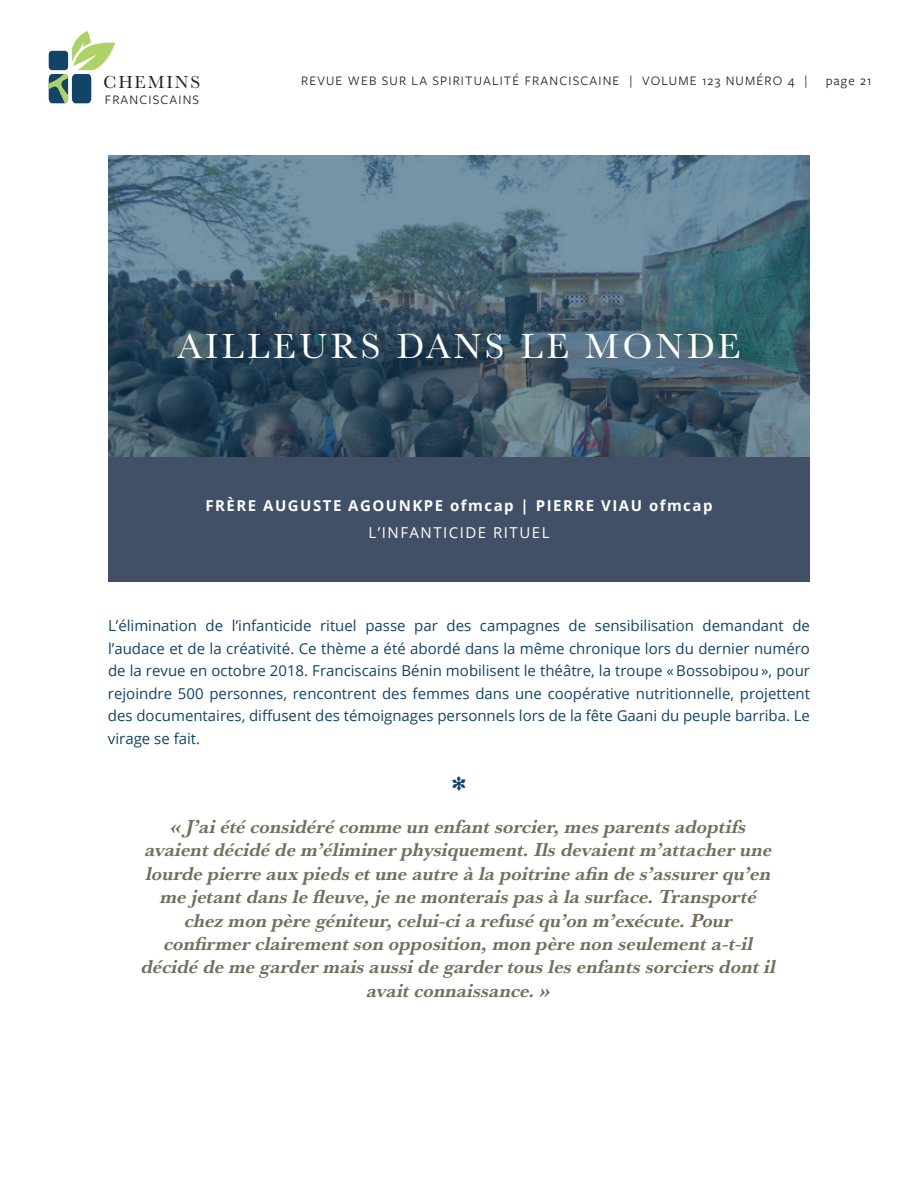
<style>
.page{position:relative;width:918px;height:1188px;background:#fff}
.page>*{position:absolute;margin:0;border:0;box-sizing:border-box;transform-origin:0 0}
.t1{font:36px "Baskerville URW";letter-spacing:.1em;color:#fff}
.t2{font:italic 700 19.5px/23.4px "Baskerville URW";color:#736f5d;text-align:center}
.t3{font:18px "Baskerville URW";letter-spacing:.1em;color:#231f20}
.t4{font:15px/22.5px "Open Sans";color:#146;text-align:justify}
.t5{font:700 15px "Open Sans";letter-spacing:.1em;color:#fff}
.t6{font:15px "Open Sans";letter-spacing:.1em;color:#fff}
.t7{font:13.5px "Freight Sans Pro";letter-spacing:.085em;color:#231f20}
</style>
<div class="page">
<svg style="left:49px;top:31px;width:66px;height:72px"></svg>
<div style="left:108px;top:457px;width:702px;height:124px;background:#415066"></div>
<svg style="left:108px;top:155px;width:702px;height:302px;background:#4a6677"></svg>
<p class="t3" style="left:104px;top:70px;width:98px">CHEMINS</p>
<p class="t7" style="left:105px;top:90px;width:96px">FRANCISCAINS</p>
<p class="t7" style="left:301px;top:72px;width:508px">REVUE WEB SUR LA SPIRITUALITÉ FRANCISCAINE | VOLUME 123 NUMÉRO 4 |</p>
<p class="t7" style="left:826px;top:72px;width:47px">page 21</p>
<h1 class="t1" style="left:178px;top:322px;width:564px">AILLEURS DANS LE MONDE</h1>
<p class="t5" style="left:205px;top:495px;width:509px">FRÈRE AUGUSTE AGOUNKPE ofmcap | PIERRE VIAU ofmcap</p>
<p class="t6" style="left:369px;top:523px;width:182px">L’INFANTICIDE RITUEL</p>
<p class="t4" style="left:108px;top:614px;width:704px">L’élimination de l’infanticide rituel passe par des campagnes de sensibilisation demandant de l’audace et de la créativité. Ce thème a été abordé dans la même chronique lors du dernier numéro de la revue en octobre 2018. Franciscains Bénin mobilisent le théâtre, la troupe «Bossobipou», pour rejoindre 500 personnes, rencontrent des femmes dans une coopérative nutritionnelle, projettent des documentaires, diffusent des témoignages personnels lors de la fête Gaani du peuple barriba. Le virage se fait.</p>
<p class="t2" style="left:142px;top:814px;width:636px">« J’ai été considéré comme un enfant sorcier, mes parents adoptifs avaient décidé de m’éliminer physiquement. Ils devaient m’attacher une lourde pierre aux pieds et une autre à la poitrine afin de s’assurer qu’en me jetant dans le fleuve, je ne monterais pas à la surface. Transporté chez mon père géniteur, celui-ci a refusé qu’on m’exécute. Pour confirmer clairement son opposition, mon père non seulement a-t-il décidé de me garder mais aussi de garder tous les enfants sorciers dont il avait connaissance. »</p>
</div>
